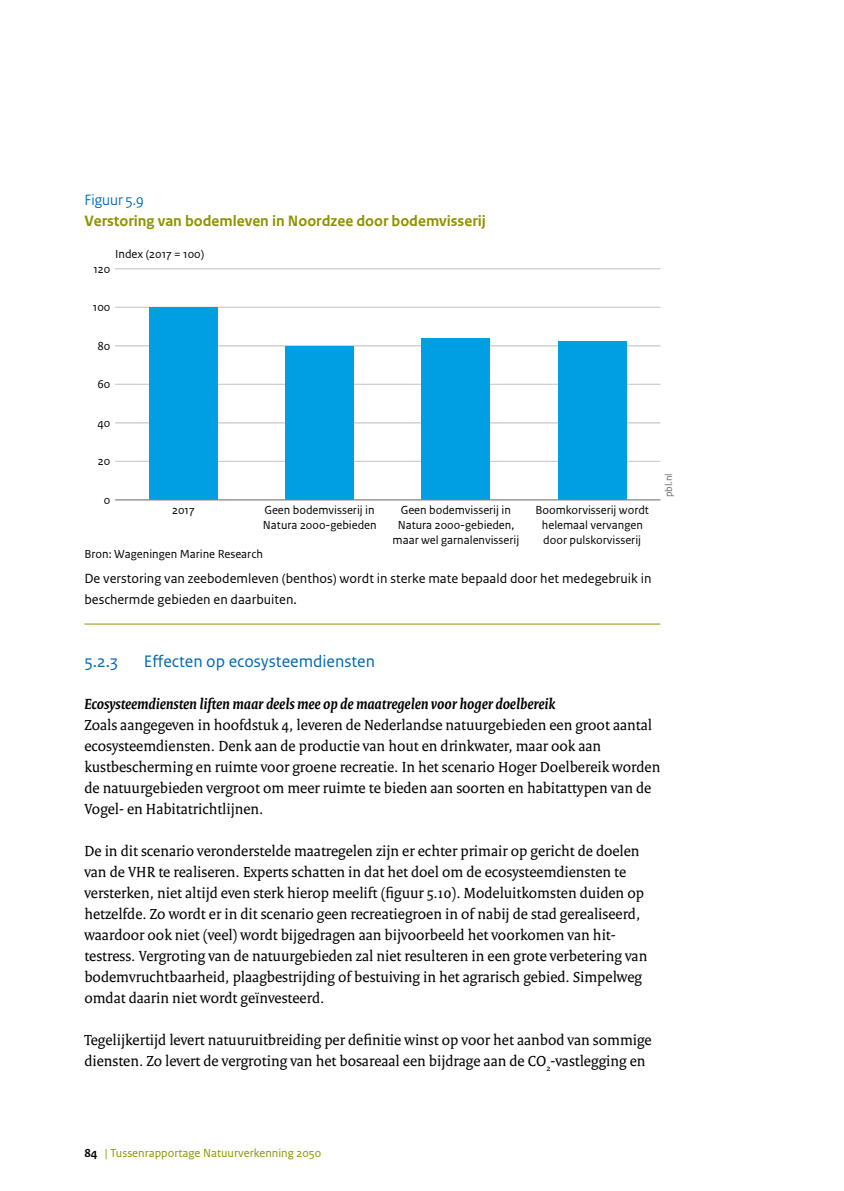
<style>
.page{position:relative;width:844px;height:1191px;background:#fff}
.page>*{position:absolute;margin:0;border:0;box-sizing:border-box;transform-origin:0 0}
.t1{font:17.5px "Rijksoverheid Sans Text";color:#0068b3}
.t2{font:15.75px/21px "Rijksoverheid Serif";color:#000}
.t3{font:italic 700 15.75px "Rijksoverheid Serif";color:#000}
.t4{font:700 15.75px "Rijksoverheid Sans Text TT";color:#8d9300}
.t5{font:15.75px "Rijksoverheid Sans Heading";color:#0068b3}
.t6{font:14px/21px "Rijksoverheid Sans Text";color:#000}
.t7{font:12.25px/15px "Rijksoverheid Sans Text TT";color:#000;text-align:center}
.t8{font:12.25px "Rijksoverheid Sans Text";color:#8d9300}
.t9{font:10.5px "Rijksoverheid Sans Text TT";color:#6f6f6e}
.s1{font-weight:700;color:#000}
</style>
<div class="page">
<hr style="left:84px;top:623px;width:576px;height:1px;background:#8d9300">
<hr style="left:115px;top:461px;width:545px;height:1px;background:#cfd0d0">
<hr style="left:115px;top:422px;width:545px;height:1px;background:#cfd0d0">
<hr style="left:115px;top:384px;width:545px;height:1px;background:#cfd0d0">
<hr style="left:115px;top:345px;width:545px;height:1px;background:#cfd0d0">
<hr style="left:115px;top:307px;width:545px;height:1px;background:#cfd0d0">
<hr style="left:115px;top:268px;width:545px;height:1px;background:#cfd0d0">
<div style="left:149px;top:307px;width:68px;height:193px;background:#009ee3"></div>
<div style="left:285px;top:346px;width:68px;height:154px;background:#009ee3"></div>
<div style="left:421px;top:338px;width:69px;height:162px;background:#009ee3"></div>
<div style="left:558px;top:341px;width:68px;height:159px;background:#009ee3"></div>
<hr style="left:115px;top:499px;width:545px;height:1px;background:#878786">
<p class="t5" style="left:84px;top:190px;width:61px">Figuur 5.9</p>
<p class="t4" style="left:84px;top:212px;width:403px">Verstoring van bodemleven in Noordzee door bodemvisserij</p>
<p class="t7" style="left:115px;top:246px;width:90px">Index (2017 = 100)</p>
<p class="t7" style="left:93px;top:261px;width:18px">120</p>
<p class="t7" style="left:93px;top:300px;width:19px">100</p>
<p class="t7" style="left:97px;top:338px;width:15px">80</p>
<p class="t7" style="left:97px;top:377px;width:15px">60</p>
<p class="t7" style="left:97px;top:415px;width:14px">40</p>
<p class="t7" style="left:98px;top:454px;width:14px">20</p>
<p class="t7" style="left:104px;top:492px;width:8px">0</p>
<p class="t7" style="left:172px;top:503px;width:24px">2017</p>
<p class="t7" style="left:263px;top:503px;width:115px;text-align:left">Geen bodemvisserij in<br>Natura 2000-gebieden</p>
<p class="t7" style="left:392px;top:503px;width:128px">Geen bodemvisserij in<br>Natura 2000-gebieden, maar wel garnalenvisserij</p>
<p class="t7" style="left:535px;top:503px;width:115px">Boomkorvisserij wordt helemaal vervangen door pulskorvisserij</p>
<p class="t7" style="left:84px;top:546px;width:180px">Bron: Wageningen Marine Research</p>
<p class="t6" style="left:84px;top:568px;width:568px">De verstoring van zeebodemleven (benthos) wordt in sterke mate bepaald door het medegebruik in beschermde gebieden en daarbuiten.</p>
<p class="t9" style="left:662px;top:497px;width:26px;rotate:-90deg">pbl.nl</p>
<p class="t1" style="left:84px;top:651px;width:35px">5.2.3</p>
<p class="t1" style="left:144px;top:651px;width:232px">Effecten op ecosysteemdiensten</p>
<p class="t3" style="left:84px;top:694px;width:472px">Ecosysteemdiensten liften maar deels mee op de maatregelen voor hoger doelbereik</p>
<p class="t2" style="left:84px;top:714px;width:577px">Zoals aangegeven in hoofdstuk 4, leveren de Nederlandse natuurgebieden een groot aantal ecosysteemdiensten. Denk aan de productie van hout en drinkwater, maar ook aan kustbescherming en ruimte voor groene recreatie. In het scenario Hoger Doelbereik worden de natuurgebieden vergroot om meer ruimte te bieden aan soorten en habitattypen van de Vogel- en Habitatrichtlijnen.</p>
<p class="t2" style="left:84px;top:840px;width:564px">De in dit scenario veronderstelde maatregelen zijn er echter primair op gericht de doelen van de VHR te realiseren. Experts schatten in dat het doel om de ecosysteemdiensten te versterken, niet altijd even sterk hierop meelift (figuur 5.10). Modeluitkomsten duiden op hetzelfde. Zo wordt er in dit scenario geen recreatiegroen in of nabij de stad gerealiseerd, waardoor ook niet (veel) wordt bijgedragen aan bijvoorbeeld het voorkomen van hit&shy;testress. Vergroting van de natuurgebieden zal niet resulteren in een grote verbetering van bodemvruchtbaarheid, plaagbestrijding of bestuiving in het agrarisch gebied. Simpelweg omdat daarin niet wordt geïnvesteerd.</p>
<p class="t2" style="left:84px;top:1029px;width:568px">Tegelijkertijd levert natuuruitbreiding per definitie winst op voor het aanbod van sommige diensten. Zo levert de vergroting van het bosareaal een bijdrage aan de CO<sub>2</sub>-vastlegging en</p>
<p class="t8" style="left:84px;top:1145px;width:238px"><span class="s1">84</span> | Tussenrapportage Natuurverkenning 2050</p>
</div>
